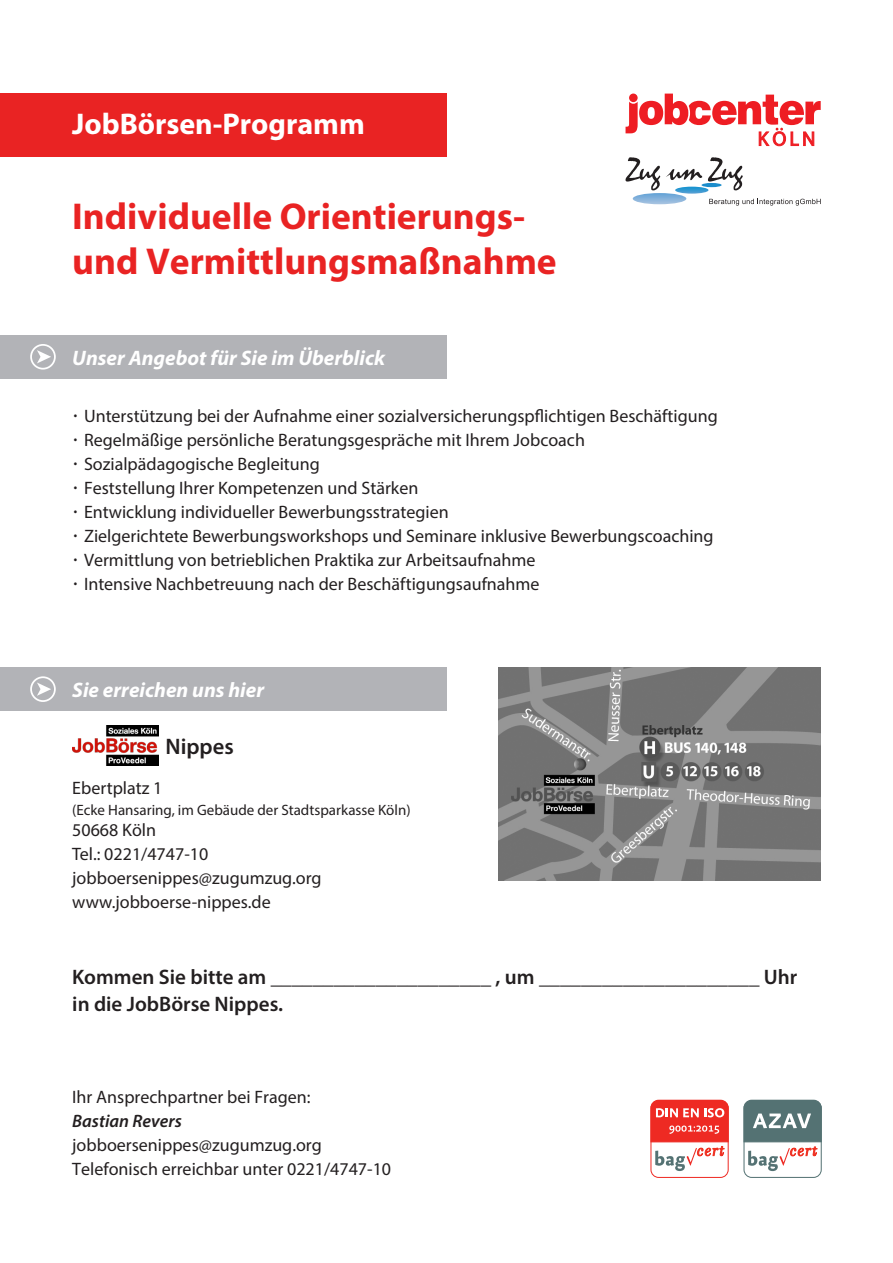
<style>
.page{position:relative;width:893px;height:1263px;background:#fff}
.page>*{position:absolute;margin:0;border:0;box-sizing:border-box;transform-origin:0 0}
.t1{font:700 37.5px/45px "Myriad Pro";color:#e92323}
.t2{font:700 30px "Myriad Pro";color:#fff}
.t3{font:600 22.5px "Myriad Pro";color:#231f20}
.t4{font:600 21px/27px "Myriad Pro";color:#231f20}
.t5{font:italic 700 21px "Myriad Pro";color:#fff}
.t6{font:18px/24px "Myriad Pro";color:#231f20}
.t7{font:italic 600 18px "Myriad Pro";color:#231f20}
.t8{font:15px "Myriad Pro";color:#231f20}
.s1{font-family:"Abadi";font-weight:800;font-stretch:condensed}
</style>
<div class="page">
<div style="left:0;top:94px;width:446px;height:63px;background:#e92323"></div>
<svg style="left:625px;top:94px;width:196px;height:52px"></svg>
<svg style="left:626px;top:157px;width:195px;height:49px"></svg>
<img style="left:72px;top:726px;width:86px;height:39px">
<svg style="left:743px;top:1100px;width:79px;height:78px"></svg>
<svg style="left:650px;top:1100px;width:79px;height:78px"></svg>
<div style="left:0;top:335px;width:446px;height:43px;background:#b2b3b7"></div>
<svg style="left:37px;top:350px;width:14px;height:13px"></svg>
<div style="left:30px;top:344px;width:26px;height:26px;border:2px solid #fff;border-radius:50%"></div>
<div style="left:0;top:667px;width:446px;height:44px;background:#b2b3b7"></div>
<svg style="left:37px;top:682px;width:14px;height:14px"></svg>
<div style="left:30px;top:676px;width:26px;height:26px;border:2px solid #fff;border-radius:50%"></div>
<img style="left:499px;top:668px;width:321px;height:212px">
<h2 class="t2" style="left:72px;top:105px;width:294px">JobBörsen-Programm</h2>
<h1 class="t1" style="left:72px;top:192px;width:486px">Individuelle Orientierungs&shy;und Vermittlungsmaßnahme</h1>
<p class="t5" style="left:72px;top:344px;width:314px">Unser Angebot für Sie im Überblick</p>
<p class="t6" style="left:72px;top:403px;width:647px"><span class="s1">∙</span> Unterstützung bei der Aufnahme einer sozialversicherungspflichtigen Beschäftigung <span class="s1">∙</span> Regelmäßige persönliche Beratungsgespräche mit Ihrem Jobcoach<br><span class="s1">∙</span> Sozialpädagogische Begleitung<br><span class="s1">∙</span> Feststellung Ihrer Kompetenzen und Stärken<br><span class="s1">∙</span> Entwicklung individueller Bewerbungsstrategien<br><span class="s1">∙</span> Zielgerichtete Bewerbungsworkshops und Seminare inklusive Bewerbungscoaching <span class="s1">∙</span> Vermittlung von betrieblichen Praktika zur Arbeitsaufnahme<br><span class="s1">∙</span> Intensive Nachbetreuung nach der Beschäftigungsaufnahme</p>
<p class="t5" style="left:72px;top:676px;width:193px">Sie erreichen uns hier</p>
<p class="t3" style="left:165px;top:732px;width:70px">Nippes</p>
<p class="t6" style="left:72px;top:775px;width:92px">Ebertplatz 1</p>
<p class="t8" style="left:72px;top:800px;width:340px">(Ecke Hansaring, im Gebäude der Stadtsparkasse Köln)</p>
<p class="t6" style="left:72px;top:817px;width:251px">50668 Köln<br>Tel.: 0221/4747-10 jobboersenippes@zugumzug.org www.jobboerse-nippes.de</p>
<p class="t4" style="left:72px;top:963px;width:727px">Kommen Sie bitte am _____________________ , um _____________________ Uhr in die JobBörse Nippes.</p>
<p class="t6" style="left:72px;top:1085px;width:240px">Ihr Ansprechpartner bei Fragen:</p>
<p class="t7" style="left:72px;top:1109px;width:111px">Bastian Revers</p>
<p class="t6" style="left:72px;top:1133px;width:320px">jobboersenippes@zugumzug.org<br>Telefonisch erreichbar unter 0221/4747-10</p>
</div>
